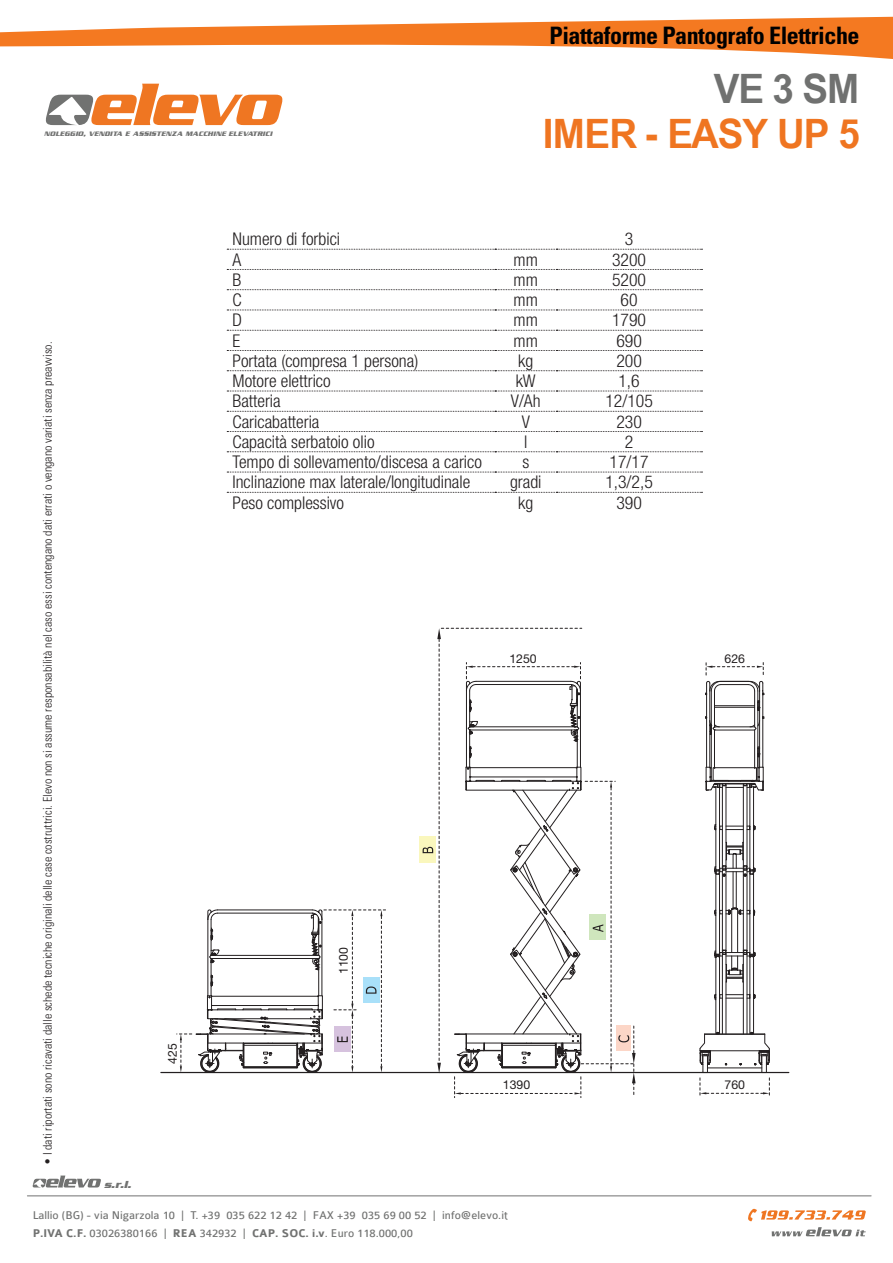
<style>
.page{position:relative;width:893px;height:1263px;background:#fff}
.page>*{position:absolute;margin:0;border:0;box-sizing:border-box;transform-origin:0 0}
.t1{font:700 40.5px "Arial Narrow";letter-spacing:-.02em;color:#ef7521;scale:1.16 1}
.t2{font:700 40.5px "Arial Narrow";color:#707170;scale:1.16 1}
.t3{font:700 condensed 24px "Univers LT Std";letter-spacing:-.02em;color:#000}
.t4{font:300 condensed 17.55px "Helvetica Neue LT Std";color:#231f20}
.t5{font:12.3px "Helvetica Neue LT Std";color:#231f20}
.t6{font:300 condensed 12px "Univers LT Std";color:#231f20}
.t7{font:12px/18px "Colaborate";color:#717271}
.t8{font:italic 10.95px "Serpentine Sans ICG Bold";color:#717271}
.t9{font:italic 7.05px "Serpentine Sans ICG Bold";letter-spacing:.01em;color:#717271}
.s1{font-weight:700}
</style>
<div class="page">
<svg style="left:772px;top:1227px;width:94px;height:9px"></svg>
<svg style="left:748px;top:1209px;width:118px;height:12px"></svg>
<hr style="left:27px;top:1195px;width:844px;height:1px;background:#717271">
<svg style="left:32px;top:1175px;width:69px;height:12px"></svg>
<svg style="left:227px;top:249px;width:475px;height:1px"></svg>
<svg style="left:227px;top:269px;width:475px;height:1px"></svg>
<svg style="left:227px;top:289px;width:475px;height:1px"></svg>
<svg style="left:227px;top:310px;width:475px;height:1px"></svg>
<svg style="left:227px;top:330px;width:475px;height:1px"></svg>
<svg style="left:227px;top:350px;width:475px;height:1px"></svg>
<svg style="left:227px;top:370px;width:475px;height:1px"></svg>
<svg style="left:227px;top:391px;width:475px;height:1px"></svg>
<svg style="left:227px;top:411px;width:475px;height:1px"></svg>
<svg style="left:227px;top:431px;width:475px;height:1px"></svg>
<svg style="left:227px;top:451px;width:475px;height:1px"></svg>
<svg style="left:227px;top:472px;width:475px;height:1px"></svg>
<svg style="left:227px;top:492px;width:475px;height:1px"></svg>
<svg style="left:45px;top:84px;width:238px;height:41px"></svg>
<svg style="left:0;top:16px;width:893px;height:43px;fill:#f47921"></svg>
<hr style="left:161px;top:1072px;width:628px;height:1px;background:#231f20">
<div style="left:419px;top:837px;width:16px;height:26px;background:#faf7bd"></div>
<svg style="left:706px;top:662px;width:58px;height:13px"></svg>
<svg style="left:177px;top:909px;width:209px;height:163px"></svg>
<svg style="left:423px;top:628px;width:213px;height:469px"></svg>
<hr style="left:762px;top:718px;width:1px;height:49px;background:#231f20">
<hr style="left:759px;top:691px;width:1px;height:76px;background:#231f20">
<hr style="left:709px;top:691px;width:1px;height:76px;background:#231f20">
<hr style="left:706px;top:718px;width:1px;height:49px;background:#231f20">
<hr style="left:726px;top:954px;width:1px;height:80px;background:#231f20">
<hr style="left:722px;top:950px;width:1px;height:84px;background:#231f20">
<hr style="left:747px;top:954px;width:1px;height:80px;background:#231f20">
<hr style="left:743px;top:950px;width:1px;height:84px;background:#231f20">
<hr style="left:726px;top:869px;width:1px;height:81px;background:#231f20">
<hr style="left:722px;top:866px;width:1px;height:84px;background:#231f20">
<hr style="left:747px;top:869px;width:1px;height:81px;background:#231f20">
<hr style="left:743px;top:866px;width:1px;height:84px;background:#231f20">
<hr style="left:726px;top:783px;width:1px;height:83px;background:#231f20">
<hr style="left:722px;top:783px;width:1px;height:83px;background:#231f20">
<hr style="left:747px;top:783px;width:1px;height:83px;background:#231f20">
<hr style="left:743px;top:783px;width:1px;height:83px;background:#231f20">
<hr style="left:719px;top:957px;width:1px;height:77px;background:#231f20">
<hr style="left:715px;top:957px;width:1px;height:77px;background:#231f20">
<hr style="left:719px;top:874px;width:1px;height:82px;background:#231f20">
<hr style="left:715px;top:874px;width:1px;height:81px;background:#231f20">
<hr style="left:719px;top:787px;width:1px;height:87px;background:#231f20">
<hr style="left:715px;top:787px;width:1px;height:83px;background:#231f20">
<hr style="left:749px;top:957px;width:1px;height:77px;background:#231f20">
<hr style="left:753px;top:956px;width:1px;height:78px;background:#231f20">
<hr style="left:749px;top:874px;width:1px;height:82px;background:#231f20">
<hr style="left:753px;top:874px;width:1px;height:82px;background:#231f20">
<hr style="left:749px;top:787px;width:1px;height:83px;background:#231f20">
<hr style="left:753px;top:787px;width:1px;height:87px;background:#231f20">
<svg style="left:714px;top:994px;width:42px;height:6px"></svg>
<svg style="left:714px;top:824px;width:42px;height:6px"></svg>
<svg style="left:714px;top:907px;width:41px;height:9px"></svg>
<hr style="left:731px;top:910px;width:1px;height:42px;background:#231f20">
<hr style="left:737px;top:910px;width:1px;height:42px;background:#231f20">
<hr style="left:733px;top:872px;width:1px;height:36px;background:#231f20">
<hr style="left:736px;top:872px;width:1px;height:36px;background:#231f20">
<svg style="left:714px;top:842px;width:42px;height:35px"></svg>
<svg style="left:714px;top:949px;width:42px;height:34px"></svg>
<svg style="left:699px;top:1032px;width:71px;height:64px"></svg>
<hr style="left:704px;top:1034px;width:61px;height:1px;background:#231f20">
<hr style="left:714px;top:730px;width:1px;height:38px;background:#231f20">
<hr style="left:711px;top:734px;width:1px;height:46px;background:#231f20">
<hr style="left:754px;top:730px;width:1px;height:38px;background:#231f20">
<hr style="left:757px;top:708px;width:1px;height:72px;background:#231f20">
<svg style="left:705px;top:746px;width:59px;height:45px"></svg>
<svg style="left:705px;top:681px;width:60px;height:54px"></svg>
<hr style="left:714px;top:705px;width:41px;height:1px;background:#231f20">
<h2 class="t3" style="left:549px;top:20px;width:312px">Piattaforme Pantografo Elettriche</h2>
<p class="t9" style="left:44px;top:130px;width:230px">NOLEGGIO, VENDITA E ASSISTENZA MACCHINE ELEVATRICI</p>
<h1 class="t2" style="left:714px;top:65px;width:127px">VE 3 SM</h1>
<h1 class="t1" style="left:543px;top:111px;width:275px">IMER - EASY UP 5</h1>
<p class="t6" style="left:40px;top:1165px;width:825px;rotate:-90deg">• i dati riportati sono ricavati dalle schede tecniche originali delle case costruttrici. Elevo non si assume responsabilità nel caso essi contengano dati errati o vengano variati senza preavviso.</p>
<p class="t5" style="left:165px;top:1064px;width:22px;rotate:-90deg">425</p>
<p class="t8" style="left:104px;top:1178px;width:29px">s.r.l.</p>
<p class="t4" style="left:232px;top:229px;width:109px">Numero di forbici</p>
<p class="t4" style="left:625px;top:229px;width:10px">3</p>
<p class="t4" style="left:232px;top:249px;width:10px">A</p>
<p class="t4" style="left:514px;top:249px;width:26px">mm</p>
<p class="t4" style="left:612px;top:249px;width:36px">3200</p>
<p class="t4" style="left:232px;top:270px;width:10px">B</p>
<p class="t4" style="left:514px;top:270px;width:26px">mm</p>
<p class="t4" style="left:612px;top:270px;width:36px">5200</p>
<p class="t4" style="left:232px;top:290px;width:11px">C</p>
<p class="t4" style="left:514px;top:290px;width:26px">mm</p>
<p class="t4" style="left:621px;top:290px;width:19px">60</p>
<p class="t4" style="left:232px;top:310px;width:11px">D</p>
<p class="t4" style="left:514px;top:310px;width:26px">mm</p>
<p class="t4" style="left:612px;top:310px;width:36px">1790</p>
<p class="t4" style="left:232px;top:330px;width:9px">E</p>
<p class="t4" style="left:514px;top:330px;width:26px">mm</p>
<p class="t4" style="left:616px;top:330px;width:27px">690</p>
<p class="t4" style="left:232px;top:351px;width:187px">Portata (compresa 1 persona)</p>
<p class="t4" style="left:518px;top:351px;width:17px">kg</p>
<p class="t4" style="left:616px;top:351px;width:27px">200</p>
<p class="t4" style="left:232px;top:371px;width:100px">Motore elettrico</p>
<p class="t4" style="left:516px;top:371px;width:22px">kW</p>
<p class="t4" style="left:618px;top:371px;width:23px">1,6</p>
<p class="t4" style="left:232px;top:391px;width:50px">Batteria</p>
<p class="t4" style="left:511px;top:391px;width:31px">V/Ah</p>
<p class="t4" style="left:605px;top:391px;width:49px">12/105</p>
<p class="t4" style="left:232px;top:432px;width:144px">Capacità serbatoio olio</p>
<p class="t4" style="left:524px;top:432px;width:5px">l</p>
<p class="t4" style="left:625px;top:432px;width:10px">2</p>
<p class="t4" style="left:232px;top:452px;width:251px">Tempo di sollevamento/discesa a carico</p>
<p class="t4" style="left:522px;top:452px;width:8px">s</p>
<p class="t4" style="left:610px;top:452px;width:40px">17/17</p>
<p class="t4" style="left:232px;top:472px;width:239px">Inclinazione max laterale/longitudinale</p>
<p class="t4" style="left:510px;top:472px;width:33px">gradi</p>
<p class="t4" style="left:605px;top:472px;width:49px">1,3/2,5</p>
<p class="t4" style="left:232px;top:492px;width:113px">Peso complessivo</p>
<p class="t4" style="left:518px;top:492px;width:17px">kg</p>
<p class="t4" style="left:616px;top:492px;width:27px">390</p>
<p class="t4" style="left:232px;top:411px;width:89px">Caricabatteria</p>
<p class="t4" style="left:522px;top:411px;width:10px">V</p>
<p class="t4" style="left:616px;top:411px;width:27px">230</p>
<p class="t5" style="left:336px;top:974px;width:29px;rotate:-90deg">1100</p>
<p class="t5" style="left:509px;top:651px;width:29px">1250</p>
<p class="t5" style="left:503px;top:1077px;width:29px">1390</p>
<p class="t7" style="left:33px;top:1206px;width:477px">Lallio (BG) - via Nigarzola 10 | T. +39 035 622 12 42 | FAX +39 035 69 00 52 | info@elevo.it<br><span class="s1">P.IVA C.F.</span> 03026380166 | <span class="s1">REA</span> 342932 | <span class="s1">CAP. SOC. i.v</span>. Euro 118.000,00</p>
<p class="t5" style="left:725px;top:651px;width:22px">626</p>
<p class="t5" style="left:725px;top:1077px;width:22px">760</p>
</div>
